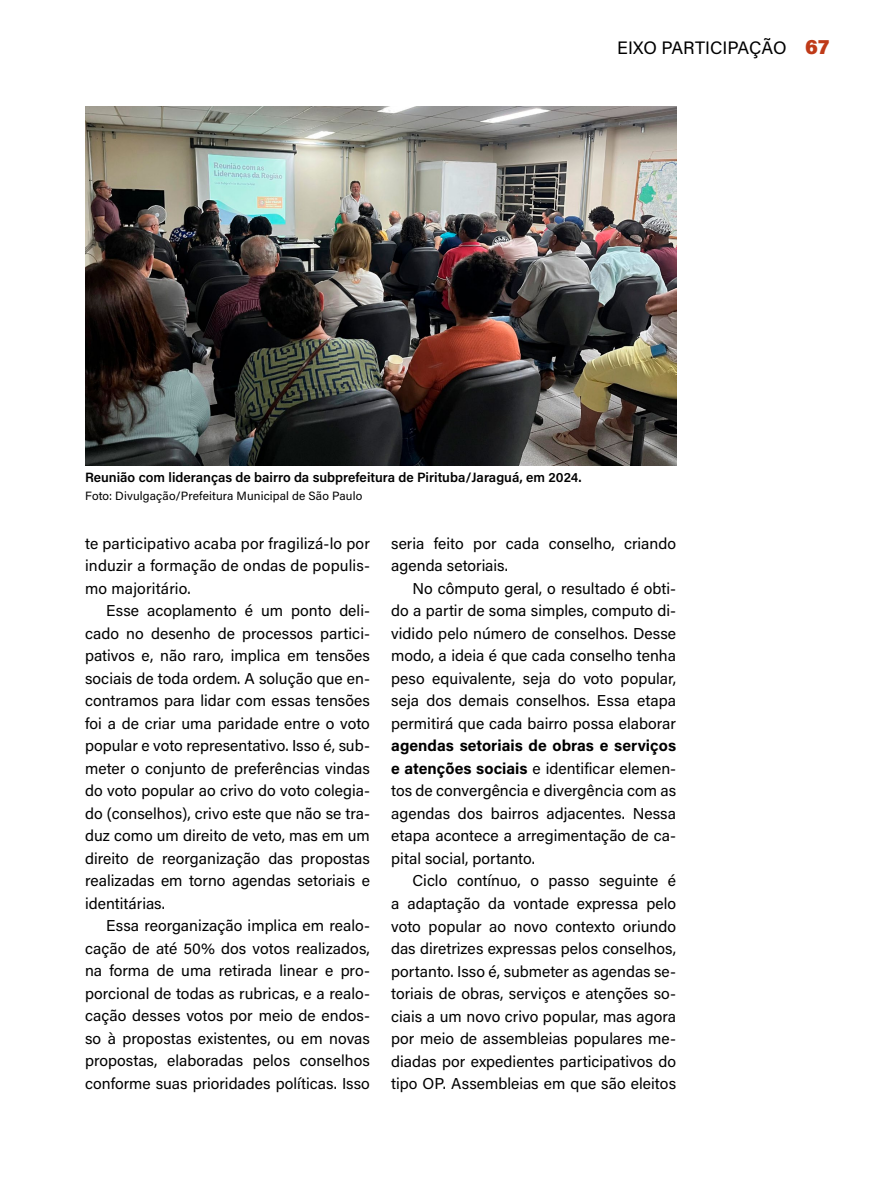
<style>
.page{position:relative;width:893px;height:1191px;background:#fff}
.page>*{position:absolute;margin:0;border:0;box-sizing:border-box;transform-origin:0 0}
.t1{font:18px "Acumin Variable Concept";letter-spacing:.015em;color:#000}
.t2{font:15.75px/22.5px "Acumin Variable Concept";letter-spacing:.025em;color:#000;text-align:justify}
.t3{font:13.5px "Acumin Variable Concept";letter-spacing:.04em;color:#000}
.t4{font:12px "Acumin Variable Concept";letter-spacing:.035em;color:#000}
.s1{font-size:21px;color:#bf3a18}
</style>
<div class="page">
<img style="left:85px;top:106px;width:591px;height:360px">
<p class="t1" style="left:617px;top:35px;width:212px">EIXO PARTICIPAÇÃO <span class="s1">67</span></p>
<p class="t3" style="left:85px;top:468px;width:497px">Reunião com lideranças de bairro da subprefeitura de Pirituba/Jaraguá, em 2024.</p>
<p class="t4" style="left:85px;top:487px;width:278px">Foto: Divulgação/Prefeitura Municipal de São Paulo</p>
<p class="t2" style="left:85px;top:531px;width:286px">te participativo acaba por fragilizá-lo por induzir a formação de ondas de populis&shy;mo majoritário.</p>
<p class="t2" style="left:85px;top:599px;width:286px;text-indent:21px">Esse acoplamento é um ponto deli&shy;cado no desenho de processos partici&shy;pativos e, não raro, implica em tensões sociais de toda ordem. A solução que en&shy;contramos para lidar com essas tensões foi a de criar uma paridade entre o voto popular e voto representativo. Isso é, sub&shy;meter o conjunto de preferências vindas do voto popular ao crivo do voto colegia&shy;do (conselhos), crivo este que não se tra&shy;duz como um direito de veto, mas em um direito de reorganização das propostas realizadas em torno agendas setoriais e identitárias.</p>
<p class="t2" style="left:85px;top:914px;width:286px;text-indent:21px">Essa reorganização implica em realo&shy;cação de até 50% dos votos realizados, na forma de uma retirada linear e pro&shy;porcional de todas as rubricas, e a realo&shy;cação desses votos por meio de endos&shy;so à propostas existentes, ou em novas propostas, elaboradas pelos conselhos conforme suas prioridades políticas. Isso</p>
<p class="t2" style="left:391px;top:531px;width:286px">seria feito por cada conselho, criando agenda setoriais.</p>
<p class="t2" style="left:391px;top:576px;width:286px;text-indent:21px">No cômputo geral, o resultado é obti&shy;do a partir de soma simples, computo di&shy;vidido pelo número de conselhos. Desse modo, a ideia é que cada conselho tenha peso equivalente, seja do voto popular, seja dos demais conselhos. Essa etapa permitirá que cada bairro possa elaborar agendas setoriais de obras e serviços e atenções sociais e identificar elemen&shy;tos de convergência e divergência com as agendas dos bairros adjacentes. Nessa etapa acontece a arregimentação de ca&shy;pital social, portanto.</p>
<p class="t2" style="left:391px;top:869px;width:286px;text-indent:21px">Ciclo contínuo, o passo seguinte é a adaptação da vontade expressa pelo voto popular ao novo contexto oriundo das diretrizes expressas pelos conselhos, portanto. Isso é, submeter as agendas se&shy;toriais de obras, serviços e atenções so&shy;ciais a um novo crivo popular, mas agora por meio de assembleias populares me&shy;diadas por expedientes participativos do tipo OP. Assembleias em que são eleitos</p>
</div>
